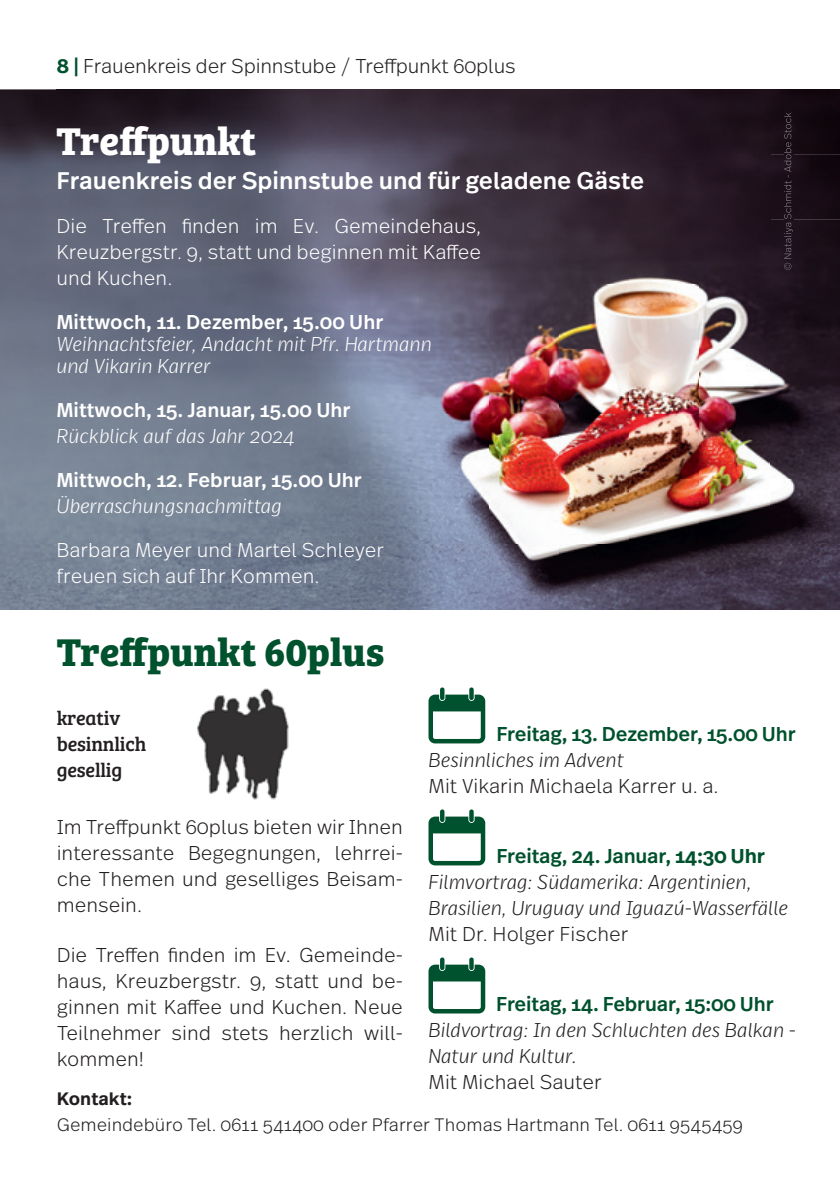
<style>
.page{position:relative;width:840px;height:1191px;background:#fff}
.page>*{position:absolute;margin:0;border:0;box-sizing:border-box;transform-origin:0 0}
.t1{font:700 40px "Bree Serif";color:#00512d}
.t2{font:700 40px "Bree Serif";color:#fff}
.t3{font:500 24px "Real Text Pro";color:#fff}
.t4{font:300 20px/26px "Real Text Pro";color:#231f20;text-align:justify}
.t5{font:italic 300 20px/26px "Real Text Pro";color:#231f20}
.t6{font:300 20px/26px "Real Text Pro";color:#fff;text-align:justify}
.t7{font:italic 300 20px/22px "Real Text Pro";color:#fff}
.t8{font:500 20px "Real Text Pro";color:#fff}
.t9{font:500 20px "Real Text Pro";letter-spacing:-.01em;color:#00512d}
.t10{font:20px/26px "Bree Serif";letter-spacing:-.01em;color:#231f20}
.t11{font:300 18px "Real Text Pro";color:#231f20}
.t12{font:600 18px "Real Text Pro";color:#231f20}
.s1{font-weight:600;color:#00512d}
.s2{font-weight:500;font-style:normal;color:#00512d}
.s3{font-weight:600;font-style:normal;color:#00512d}
</style>
<div class="page">
<img style="left:197px;top:688px;width:92px;height:112px">
<svg style="left:428px;top:687px;width:57px;height:56px"></svg>
<svg style="left:428px;top:809px;width:57px;height:56px"></svg>
<svg style="left:428px;top:957px;width:57px;height:56px"></svg>
<img style="left:0;top:89px;width:839px;height:521px">
<img style="left:57px;top:90px;width:782px;height:1px">
<img style="left:783px;top:112px;width:9px;height:158px">
<p class="t4" style="left:57px;top:52px;width:460px"><span class="s1">8 |</span> Frauenkreis der Spinnstube / Treffpunkt 60plus</p>
<h1 class="t2" style="left:56px;top:110px;width:201px">Treffpunkt</h1>
<p class="t3" style="left:56px;top:164px;width:589px">Frauenkreis der Spinnstube und für geladene Gäste</p>
<p class="t6" style="left:56px;top:212px;width:426px">Die Treffen finden im Ev. Gemeindehaus, Kreuzbergstr. 9, statt und beginnen mit Kaffee und Kuchen.</p>
<p class="t8" style="left:56px;top:308px;width:328px">Mittwoch, 11. Dezember, 15.00 Uhr</p>
<p class="t7" style="left:56px;top:332px;width:376px">Weihnachtsfeier, Andacht mit Pfr. Hartmann und Vikarin Karrer</p>
<p class="t8" style="left:56px;top:396px;width:295px">Mittwoch, 15. Januar, 15.00 Uhr</p>
<p class="t7" style="left:56px;top:424px;width:240px">Rückblick auf das Jahr 2024</p>
<p class="t8" style="left:56px;top:466px;width:307px">Mittwoch, 12. Februar, 15.00 Uhr</p>
<p class="t7" style="left:56px;top:494px;width:227px">Überraschungsnachmittag</p>
<p class="t6" style="left:56px;top:536px;width:329px">Barbara Meyer und Martel Schleyer freuen sich auf Ihr Kommen.</p>
<h1 class="t1" style="left:57px;top:620px;width:329px">Treffpunkt 60plus</h1>
<p class="t10" style="left:57px;top:704px;width:91px">kreativ besinnlich gesellig</p>
<p class="t4" style="left:57px;top:813px;width:347px">Im Treffpunkt 60plus bieten wir Ihnen interessante Begegnungen, lehrrei&shy;che Themen und geselliges Beisam&shy;mensein.</p>
<p class="t4" style="left:57px;top:941px;width:347px">Die Treffen finden im Ev. Gemeinde&shy;haus, Kreuzbergstr. 9, statt und be&shy;ginnen mit Kaffee und Kuchen. Neue Teilnehmer sind stets herzlich will&shy;kommen!</p>
<p class="t9" style="left:496px;top:720px;width:300px">Freitag, 13. Dezember, 15.00 Uhr</p>
<p class="t5" style="left:428px;top:746px;width:197px">Besinnliches im Advent</p>
<p class="t4" style="left:428px;top:772px;width:291px">Mit Vikarin Michaela Karrer u. a.</p>
<p class="t5" style="left:428px;top:842px;width:361px;text-indent:68px"><span class="s2">Freitag, 24. Januar,</span> <span class="s3">14:30 Uhr<br></span>Filmvortrag: Südamerika: Argentinien,<br>Brasilien, Uruguay und Iguazú-Wasserfälle</p>
<p class="t4" style="left:428px;top:920px;width:201px">Mit Dr. Holger Fischer</p>
<p class="t9" style="left:496px;top:990px;width:279px">Freitag, 14. Februar, 15:00 Uhr</p>
<p class="t5" style="left:428px;top:1016px;width:369px">Bildvortrag: In den Schluchten des Balkan -<br>Natur und Kultur.</p>
<p class="t4" style="left:428px;top:1068px;width:175px">Mit Michael Sauter</p>
<p class="t12" style="left:57px;top:1086px;width:77px">Kontakt:</p>
<p class="t11" style="left:57px;top:1112px;width:687px">Gemeindebüro Tel. 0611 541400 oder Pfarrer Thomas Hartmann Tel. 0611 9545459</p>
</div>
